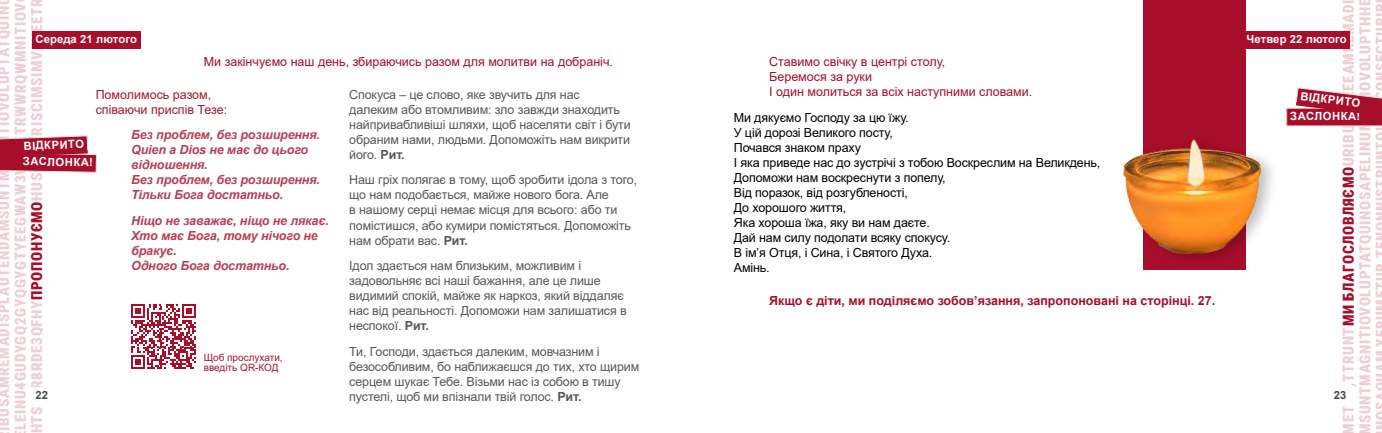
<style>
.page{position:relative;width:1382px;height:433px;background:#fff}
.page>*{position:absolute;margin:0;border:0;box-sizing:border-box;transform-origin:0 0}
.t1{font:900 15.12px/16.5px "Roboto Condensed";letter-spacing:.045em;color:#edcfd4}
.t2{font:12.5px/15px "Arial";letter-spacing:-.01em;color:#575756}
.t3{font:12.5px/15px "Arial";letter-spacing:-.01em;color:#000}
.t4{font:italic 700 12.5px/15px "Arial";letter-spacing:-.01em;color:#b93e54}
.t5{font:12.5px/15px "Arial";color:#a70e29}
.t6{font:700 12.5px "Arial";color:#a70e29}
.t7{font:12.5px/15px "Arial";color:#a7182a}
.t8{font:700 11.25px "Arial";letter-spacing:.01em;color:#fff}
.t9{font:700 11.25px "Arial";letter-spacing:.045em;color:#fff}
.t10{font:700 11.25px "Arial";color:#4a4a49}
.t11{font:10px/10px "Arial";color:#a7182a}
.s1{color:#a70e29}
.s2{font-weight:700}
</style>
<div class="page">
<div style="left:1143px;top:0;width:103px;height:269px;background:#a70e29"></div>
<div style="left:32px;top:31px;width:108px;height:17px;background:#a70e29"></div>
<svg style="left:131px;top:304px;width:65px;height:65px"></svg>
<svg style="left:0;top:135px;width:97px;height:38px;background:#b6384e"></svg>
<div style="left:1243px;top:31px;width:107px;height:17px;background:#a70e29"></div>
<svg style="left:1297px;top:87px;width:85px;height:39px;background:#b73b51"></svg>
<img style="left:1123px;top:95px;width:174px;height:175px">
<p class="t1" style="left:-5px;top:433px;width:438px;rotate:-90deg">IBUSAMREMADISPLAUTENDAMSUNTMAGNITIOVOLUPTATQUINO<br>LEINU4GUDYGQ2GYQGYGTYEEGWAW3WQRETRWWRQWMNITIOV<br>HTSYJR8RDE3QFHY<span class="s1">ПРОПОНУЄМО</span>HUSONSERISCIMSIMVENEETR</p>
<p class="t1" style="left:1340px;top:434px;width:437px;text-align:justify;rotate:-90deg">METUR,TTRUNT<span class="s1">МИ БЛАГОСЛОВЛЯЄМО</span>URIBUSEEEEEAMREMADI MSUNTMAGNITIOVOLUPTATQUINOSAPELINUMNITIOVOLUPTHHE INOSA UAM XERUMETUR TENONNISTRUNT UAMCONSECTURIB</p>
<p class="t8" style="left:35px;top:31px;width:103px">Середа 21 лютого</p>
<p class="t8" style="left:1246px;top:31px;width:101px">Четвер 22 лютого</p>
<p class="t5" style="left:204px;top:54px;width:411px">Ми закінчуємо наш день, збираючись разом для молитви на добраніч.</p>
<p class="t7" style="left:96px;top:87px;width:133px">Помолимось разом, співаючи приспів Тезе:</p>
<p class="t4" style="left:131px;top:128px;width:190px">Без проблем, без розширення.<br>Quien a Dios не має до цього відношення.<br>Без проблем, без розширення.<br>Тільки Бога достатньо.</p>
<p class="t4" style="left:131px;top:213px;width:199px">Ніщо не заважає, ніщо не лякає.<br>Хто має Бога, тому нічого не бракує.<br>Одного Бога достатньо.</p>
<p class="t5" style="left:769px;top:54px;width:265px">Ставимо свічку в центрі столу,<br>Беремося за руки<br>І один молиться за всіх наступними словами.</p>
<p class="t3" style="left:734px;top:109px;width:368px">Ми дякуємо Господу за цю їжу.<br>У цій дорозі Великого посту,<br>Почався знаком праху<br>І яка приведе нас до зустрічі з тобою Воскреслим на Великдень,<br>Допоможи нам воскреснути з попелу,<br>Від поразок, від розгубленості,<br>До хорошого життя,<br>Яка хороша їжа, яку ви нам даєте.<br>Дай нам силу подолати всяку спокусу.<br>В ім’я Отця, і Сина, і Святого Духа.<br>Амінь.</p>
<p class="t6" style="left:769px;top:291px;width:447px">Якщо є діти, ми поділяємо зобов’язання, запропоновані на сторінці. 27.</p>
<p class="t2" style="left:349px;top:87px;width:283px">Спокуса – це слово, яке звучить для нас далеким або втомливим: зло завжди знаходить найпривабливіші шляхи, щоб населяти світ і бути обраним нами, людьми. Допоможіть нам викрити його. <span class="s2">Рит.</span></p>
<p class="t2" style="left:349px;top:172px;width:289px">Наш гріх полягає в тому, щоб зробити ідола з того, що нам подобається, майже нового бога. Але<br>в нашому серці немає місця для всього: або ти помістишся, або кумири помістяться. Допоможіть нам обрати вас. <span class="s2">Рит.</span></p>
<p class="t2" style="left:349px;top:258px;width:279px">Ідол здається нам близьким, можливим і задовольняє всі наші бажання, але це лише видимий спокій, майже як наркоз, який віддаляє нас від реальності. Допоможи нам залишатися в неспокої. <span class="s2">Рит.</span></p>
<p class="t2" style="left:349px;top:343px;width:292px">Ти, Господи, здається далеким, мовчазним і безособливим, бо наближаєшся до тих, хто щирим серцем шукає Тебе. Візьми нас із собою в тишу пустелі, щоб ми впізнали твій голос. <span class="s2">Рит.</span></p>
<p class="t8" style="left:1301px;top:88px;width:62px;rotate:7deg">ВІДКРИТО</p>
<p class="t9" style="left:1290px;top:108px;width:72px">ЗАСЛОНКА!</p>
<p class="t8" style="left:24px;top:138px;width:62px;rotate:-2deg">ВІДКРИТО</p>
<p class="t8" style="left:23px;top:153px;width:72px;rotate:1deg">ЗАСЛОНКА!</p>
<p class="t11" style="left:204px;top:352px;width:80px">Щоб прослухати, введіть QR-КОД</p>
<p class="t10" style="left:35px;top:386px;width:14px">22</p>
<p class="t10" style="left:1334px;top:386px;width:14px">23</p>
</div>
